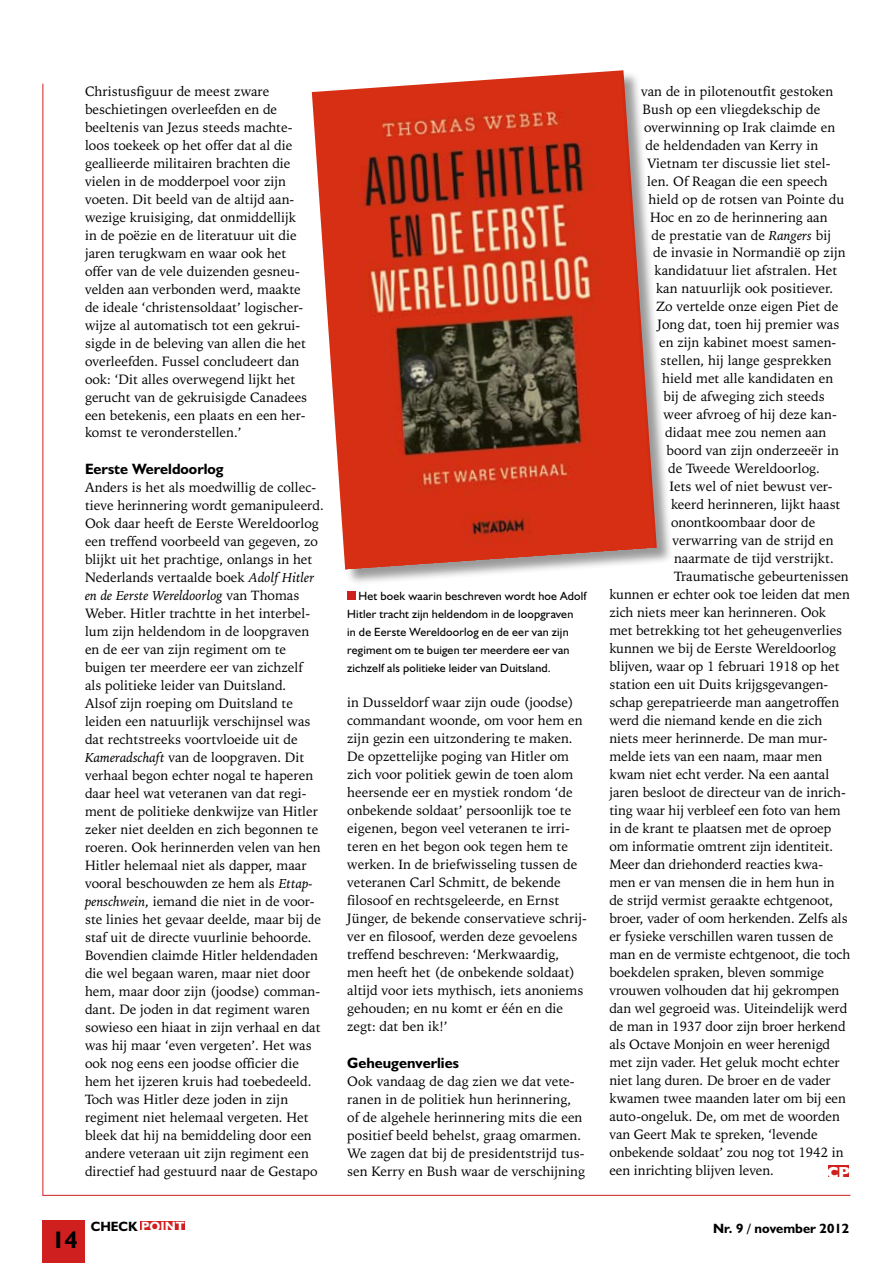
<style>
.page{position:relative;width:893px;height:1263px;background:#fff}
.page>*{position:absolute;margin:0;border:0;box-sizing:border-box;transform-origin:0 0}
.t1{font:700 24px "Humanist 521 BT";color:#000}
.t2{font:800 16.05px "Humanist 521 BT";color:#fff}
.t3{font:700 15px "Humanist 521 BT";color:#000}
.t4{font:13.5px/18px "Iowan Old Style BT";color:#000}
.t5{font:700 13.5px "Humanist 521 BT";color:#000}
.t6{font:12px/18px "Humanist 521 BT";letter-spacing:.015em;color:#000}
.s1{font-style:italic}
.s2{color:#fff}
</style>
<div class="page">
<div style="left:43px;top:1221px;width:42px;height:42px;background:#cf1f1e"></div>
<div style="left:140px;top:1221px;width:45px;height:9px;background:#cf1f1e"></div>
<hr style="left:43px;top:1195px;width:807px;height:1px;background:#cf1f1e">
<hr style="left:43px;top:84px;width:1px;height:1111px;background:#cf1f1e">
<div style="left:312px;top:71px;width:361px;height:514px;background:#000;opacity:.4"></div>
<img style="left:312px;top:70px;width:345px;height:500px">
<div style="left:828px;top:1165px;width:21px;height:11px;background:#cf1f1e"></div>
<div style="left:347px;top:591px;width:9px;height:9px;background:#cf1f1e"></div>
<p class="t4" style="left:85px;top:82px;width:224px">Christusfiguur de meest zware beschietingen overleefden en de beeltenis van Jezus steeds machte&shy;loos toekeek op het offer dat al die geallieerde militairen brachten die vielen in de modderpoel voor zijn voeten. Dit beeld van de altijd aan&shy;wezige kruisiging, dat onmiddellijk in de poëzie en de literatuur uit die jaren terugkwam en waar ook het offer van de vele duizenden gesneu&shy;velden aan verbonden werd, maakte de ideale ‘christensoldaat’ logischer&shy;wijze al automatisch tot een gekrui&shy;sigde in de beleving van allen die het overleefden. Fussel concludeert dan ook: ‘Dit alles overwegend lijkt het gerucht van de gekruisigde Canadees een betekenis, een plaats en een her&shy;komst te veronderstellen.’</p>
<p class="t3" style="left:85px;top:459px;width:140px">Eerste Wereldoorlog</p>
<p class="t4" style="left:85px;top:478px;width:240px">Anders is het als moedwillig de collec&shy;tieve herinnering wordt gemanipuleerd.<br>Ook daar heeft de Eerste Wereldoorlog een treffend voorbeeld van gegeven, zo blijkt uit het prachtige, onlangs in het Nederlands vertaalde boek <span class="s1">Adolf Hitler en de Eerste Wereldoorlog</span> van Thomas Weber. Hitler trachtte in het interbel&shy;lum zijn heldendom in de loopgraven en de eer van zijn regiment om te buigen ter meerdere eer van zichzelf<br>als politieke leider van Duitsland.<br>Alsof zijn roeping om Duitsland te leiden een natuurlijk verschijnsel was dat rechtstreeks voortvloeide uit de <span class="s1">Kameradschaft</span> van de loopgraven. Dit verhaal begon echter nogal te haperen daar heel wat veteranen van dat regi&shy;ment de politieke denkwijze van Hitler zeker niet deelden en zich begonnen te roeren. Ook herinnerden velen van hen Hitler helemaal niet als dapper, maar vooral beschouwden ze hem als <span class="s1">Ettap&shy;penschwein</span>, iemand die niet in de voor&shy;ste linies het gevaar deelde, maar bij de staf uit de directe vuurlinie behoorde.<br>Bovendien claimde Hitler heldendaden die wel begaan waren, maar niet door hem, maar door zijn (joodse) comman&shy;dant. De joden in dat regiment waren sowieso een hiaat in zijn verhaal en dat was hij maar ‘even vergeten’. Het was ook nog eens een joodse officier die hem het ijzeren kruis had toebedeeld.<br>Toch was Hitler deze joden in zijn regiment niet helemaal vergeten. Het bleek dat hij na bemiddeling door een andere veteraan uit zijn regiment een directief had gestuurd naar de Gestapo</p>
<h1 class="t1" style="left:52px;top:1225px;width:28px">14</h1>
<p class="t5" style="left:91px;top:1218px;width:95px">Check <span class="s2">point</span></p>
<p class="t6" style="left:347px;top:586px;width:241px;text-indent:11px">Het boek waarin beschreven wordt hoe Adolf Hitler tracht zijn heldendom in de loopgraven<br>in de Eerste Wereldoorlog en de eer van zijn regiment om te buigen ter meerdere eer van zichzelf als politieke leider van Duitsland.</p>
<p class="t4" style="left:347px;top:694px;width:241px">in Dusseldorf waar zijn oude (joodse) commandant woonde, om voor hem en zijn gezin een uitzondering te maken.<br>De opzettelijke poging van Hitler om zich voor politiek gewin de toen alom heersende eer en mystiek rondom ‘de onbekende soldaat’ persoonlijk toe te eigenen, begon veel veteranen te irri&shy;teren en het begon ook tegen hem te werken. In de briefwisseling tussen de veteranen Carl Schmitt, de bekende filosoof en rechtsgeleerde, en Ernst Jünger, de bekende conservatieve schrij&shy;ver en filosoof, werden deze gevoelens treffend beschreven: ‘Merkwaardig, men heeft het (de onbekende soldaat) altijd voor iets mythisch, iets anoniems gehouden; en nu komt er één en die zegt: dat ben ik!’</p>
<p class="t3" style="left:347px;top:1053px;width:113px">Geheugenverlies</p>
<p class="t4" style="left:347px;top:1072px;width:239px">Ook vandaag de dag zien we dat vete&shy;ranen in de politiek hun herinnering, of de algehele herinnering mits die een positief beeld behelst, graag omarmen.<br>We zagen dat bij de presidentstrijd tus&shy;sen Kerry en Bush waar de verschijning</p>
<p class="t4" style="left:641px;top:82px;width:194px">van de in pilotenoutfit gestoken</p>
<p class="t4" style="left:643px;top:100px;width:179px">Bush op een vliegdekschip de</p>
<p class="t4" style="left:644px;top:118px;width:193px">overwinning op Irak claimde en</p>
<p class="t4" style="left:646px;top:136px;width:174px">de heldendaden van Kerry in</p>
<p class="t4" style="left:647px;top:154px;width:185px">Vietnam ter discussie liet stel-</p>
<p class="t4" style="left:647px;top:172px;width:182px">len. Of Reagan die een speech</p>
<p class="t4" style="left:649px;top:190px;width:197px">hield op de rotsen van Pointe du</p>
<p class="t4" style="left:650px;top:208px;width:179px">Hoc en zo de herinnering aan</p>
<p class="t4" style="left:652px;top:226px;width:181px">de prestatie van de <span class="s1">Rangers</span> bij</p>
<p class="t4" style="left:653px;top:244px;width:194px">de invasie in Normandië op zijn</p>
<p class="t4" style="left:655px;top:262px;width:184px">kandidatuur liet afstralen. Het</p>
<p class="t4" style="left:656px;top:280px;width:179px">kan natuurlijk ook positiever.</p>
<p class="t4" style="left:656px;top:298px;width:184px">Zo vertelde onze eigen Piet de</p>
<p class="t4" style="left:658px;top:316px;width:183px">Jong dat, toen hij premier was</p>
<p class="t4" style="left:659px;top:334px;width:179px">en zijn kabinet moest samen-</p>
<p class="t4" style="left:660px;top:352px;width:173px">stellen, hij lange gesprekken</p>
<p class="t4" style="left:662px;top:370px;width:173px">hield met alle kandidaten en</p>
<p class="t4" style="left:663px;top:388px;width:163px">bij de afweging zich steeds</p>
<p class="t4" style="left:663px;top:406px;width:175px">weer afvroeg of hij deze kan-</p>
<p class="t4" style="left:665px;top:424px;width:163px">didaat mee zou nemen aan</p>
<p class="t4" style="left:666px;top:442px;width:174px">boord van zijn onderzeeër in</p>
<p class="t4" style="left:668px;top:460px;width:153px">de Tweede Wereldoorlog.</p>
<p class="t4" style="left:669px;top:478px;width:165px">Iets wel of niet bewust ver-</p>
<p class="t4" style="left:671px;top:496px;width:171px">keerd herinneren, lijkt haast</p>
<p class="t4" style="left:671px;top:514px;width:146px">onontkoombaar door de</p>
<p class="t4" style="left:672px;top:532px;width:163px">verwarring van de strijd en</p>
<p class="t4" style="left:674px;top:550px;width:161px">naarmate de tijd verstrijkt.</p>
<p class="t4" style="left:674px;top:568px;width:176px">Traumatische gebeurtenissen</p>
<p class="t4" style="left:609px;top:586px;width:242px">kunnen er echter ook toe leiden dat men</p>
<p class="t4" style="left:609px;top:604px;width:218px">zich niets meer kan herinneren. Ook</p>
<p class="t4" style="left:609px;top:622px;width:234px">met betrekking tot het geheugenverlies</p>
<p class="t4" style="left:609px;top:640px;width:228px">kunnen we bij de Eerste Wereldoorlog</p>
<p class="t4" style="left:609px;top:658px;width:232px">blijven, waar op 1 februari 1918 op het</p>
<p class="t4" style="left:609px;top:676px;width:220px">station een uit Duits krijgsgevangen-</p>
<p class="t4" style="left:609px;top:694px;width:231px">schap gerepatrieerde man aangetroffen</p>
<p class="t4" style="left:609px;top:712px;width:214px">werd die niemand kende en die zich</p>
<p class="t4" style="left:609px;top:729px;width:219px">niets meer herinnerde. De man mur-</p>
<p class="t4" style="left:609px;top:747px;width:215px">melde iets van een naam, maar men</p>
<p class="t4" style="left:609px;top:765px;width:221px">kwam niet echt verder. Na een aantal</p>
<p class="t4" style="left:609px;top:783px;width:238px">jaren besloot de directeur van de inrich-</p>
<p class="t4" style="left:609px;top:801px;width:233px">ting waar hij verbleef een foto van hem</p>
<p class="t4" style="left:609px;top:819px;width:223px">in de krant te plaatsen met de oproep</p>
<p class="t4" style="left:609px;top:837px;width:225px">om informatie omtrent zijn identiteit.</p>
<p class="t4" style="left:609px;top:855px;width:215px">Meer dan driehonderd reacties kwa-</p>
<p class="t4" style="left:609px;top:873px;width:227px">men er van mensen die in hem hun in</p>
<p class="t4" style="left:609px;top:891px;width:225px">de strijd vermist geraakte echtgenoot,</p>
<p class="t4" style="left:609px;top:909px;width:240px">broer, vader of oom herkenden. Zelfs als</p>
<p class="t4" style="left:609px;top:927px;width:225px">er fysieke verschillen waren tussen de</p>
<p class="t4" style="left:609px;top:945px;width:242px">man en de vermiste echtgenoot, die toch</p>
<p class="t4" style="left:609px;top:963px;width:216px">boekdelen spraken, bleven sommige</p>
<p class="t4" style="left:609px;top:981px;width:231px">vrouwen volhouden dat hij gekrompen</p>
<p class="t4" style="left:609px;top:999px;width:239px">dan wel gegroeid was. Uiteindelijk werd</p>
<p class="t4" style="left:609px;top:1017px;width:238px">de man in 1937 door zijn broer herkend</p>
<p class="t4" style="left:609px;top:1035px;width:222px">als Octave Monjoin en weer herenigd</p>
<p class="t4" style="left:609px;top:1053px;width:232px">met zijn vader. Het geluk mocht echter</p>
<p class="t4" style="left:609px;top:1071px;width:223px">niet lang duren. De broer en de vader</p>
<p class="t4" style="left:609px;top:1089px;width:238px">kwamen twee maanden later om bij een</p>
<p class="t4" style="left:609px;top:1107px;width:232px">auto-ongeluk. De, om met de woorden</p>
<p class="t4" style="left:609px;top:1125px;width:210px">van Geert Mak te spreken, ‘levende</p>
<p class="t4" style="left:609px;top:1143px;width:236px">onbekende soldaat’ zou nog tot 1942 in</p>
<p class="t4" style="left:609px;top:1161px;width:166px">een inrichting blijven leven.</p>
<p class="t2" style="left:827px;top:1162px;width:24px">CP</p>
<p class="t5" style="left:713px;top:1220px;width:137px">Nr. 9 / november 2012</p>
</div>
